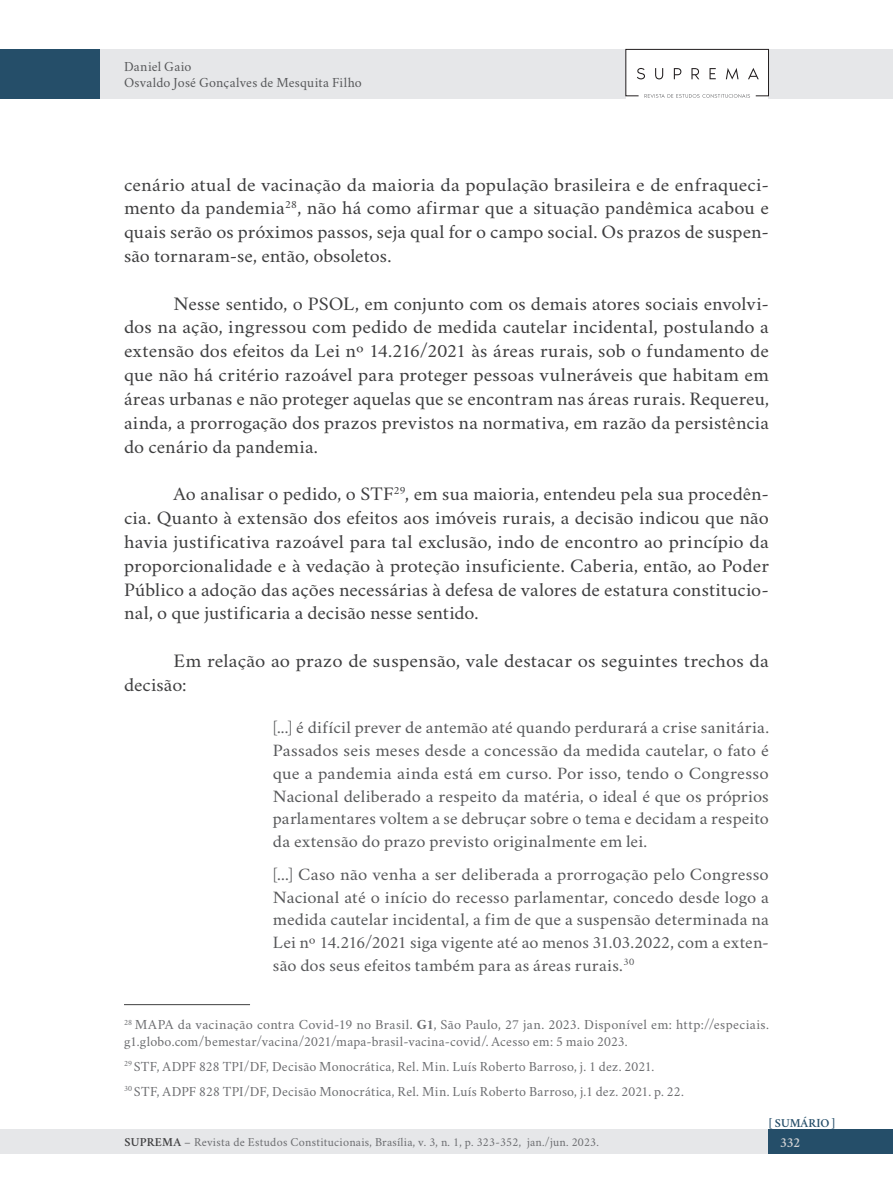
<style>
.page{position:relative;width:893px;height:1191px;background:#fff}
.page>*{position:absolute;margin:0;border:0;box-sizing:border-box;transform-origin:0 0}
.texto_corrido_pt{font:19.25px/23.8px "Crimson";letter-spacing:.005em;color:#3e3e3f;text-align:justify;scale:1.05 1}
.texto_corrido_pt-2{font:19.25px/23.8px "Crimson";letter-spacing:.005em;color:#3e3e3f;text-align:justify;scale:1.07 1}
.txt_COM_recuo{font:17.5px/22.8px "Crimson";letter-spacing:.005em;color:#57585a;text-align:justify;scale:1.05 1}
.txt_COM_recuo-2{font:17.5px/22.8px "Crimson";letter-spacing:.005em;color:#57585a;text-align:justify;scale:1.07 1}
.FOOTNOTE{font:14px/16.6px "Crimson";letter-spacing:.015em;color:#6c6d70}
.t1{font:14px/15.8px "Crimson";letter-spacing:.015em;color:#57585a}
.t2{font:600 14px "Crimson";color:#d1d2d4}
.t3{font:12.25px "Crimson";letter-spacing:.02em;color:#6c6d70}
.t4{font:600 12.25px "Crimson";color:#254e69}
.s1{font-weight:700}
.s2{font-weight:600;color:#3e3e3f}
</style>
<div class="page">
<div style="left:0;top:1129px;width:790px;height:25px;background:#e6e7e9"></div>
<div style="left:0;top:49px;width:892px;height:50px;background:#e6e7e9"></div>
<div style="left:768px;top:1129px;width:124px;height:25px;background:#254e69"></div>
<div style="left:0;top:49px;width:99px;height:50px;background:#254e69"></div>
<div style="left:626px;top:50px;width:142px;height:49px;background:#fff"></div>
<svg style="left:625px;top:48px;width:144px;height:50px"></svg>
<hr style="left:124px;top:1004px;width:126px;height:1px;background:#3e3e3f">
<p class="t1" style="left:124px;top:57px;width:239px">Daniel Gaio<br>Osvaldo José Gonçalves de Mesquita Filho</p>
<p class="texto_corrido_pt-2" style="left:124px;top:170px;width:604px">cenário atual de vacinação da maioria da população brasileira e de enfraqueci&shy;mento da pandemia<sup>28</sup>, não há como afirmar que a situação pandêmica acabou e quais serão os próximos passos, seja qual for o campo social. Os prazos de suspen&shy;são tornaram-se, então, obsoletos.</p>
<p class="texto_corrido_pt" style="left:124px;top:289px;width:616px;text-indent:50px">Nesse sentido, o PSOL, em conjunto com os demais atores sociais envolvi&shy;dos na ação, ingressou com pedido de medida cautelar incidental, postulando a extensão dos efeitos da Lei nº 14.216/2021 às áreas rurais, sob o fundamento de que não há critério razoável para proteger pessoas vulneráveis que habitam em áreas urbanas e não proteger aquelas que se encontram nas áreas rurais. Requereu, ainda, a prorrogação dos prazos previstos na normativa, em razão da persistência do cenário da pandemia.</p>
<p class="texto_corrido_pt" style="left:124px;top:480px;width:616px;text-indent:50px">Ao analisar o pedido, o STF<sup>29</sup>, em sua maioria, entendeu pela sua procedên&shy;cia. Quanto à extensão dos efeitos aos imóveis rurais, a decisão indicou que não havia justificativa razoável para tal exclusão, indo de encontro ao princípio da proporcionalidade e à vedação à proteção insuficiente. Caberia, então, ao Poder Público a adoção das ações necessárias à defesa de valores de estatura constitucio&shy;nal, o que justificaria a decisão nesse sentido.</p>
<p class="texto_corrido_pt-2" style="left:124px;top:646px;width:604px;text-indent:50px">Em relação ao prazo de suspensão, vale destacar os seguintes trechos da decisão:</p>
<p class="txt_COM_recuo" style="left:273px;top:714px;width:474px">[...] é difícil prever de antemão até quando perdurará a crise sanitária.<br>Passados seis meses desde a concessão da medida cautelar, o fato é que a pandemia ainda está em curso. Por isso, tendo o Congresso Nacional deliberado a respeito da matéria, o ideal é que os próprios parlamentares voltem a se debruçar sobre o tema e decidam a respeito da extensão do prazo previsto originalmente em lei.</p>
<p class="txt_COM_recuo-2" style="left:273px;top:860px;width:465px">[...] Caso não venha a ser deliberada a prorrogação pelo Congresso Nacional até o início do recesso parlamentar, concedo desde logo a medida cautelar incidental, a fim de que a suspensão determinada na Lei nº 14.216/2021 siga vigente até ao menos 31.03.2022, com a exten&shy;são dos seus efeitos também para as áreas rurais.<sup>30</sup></p>
<p class="FOOTNOTE" style="left:124px;top:1014px;width:646px"><sup>28</sup> MAPA da vacinação contra Covid-19 no Brasil. <span class="s1">G1</span>, São Paulo, 27 jan. 2023. Disponível em: http://especiais. g1.globo.com/bemestar/vacina/2021/mapa-brasil-vacina-covid/. Acesso em: 5 maio 2023.</p>
<p class="FOOTNOTE" style="left:124px;top:1056px;width:532px"><sup>29</sup> STF, ADPF 828 TPI/DF, Decisão Monocrática, Rel. Min. Luís Roberto Barroso, j. 1 dez. 2021.</p>
<p class="FOOTNOTE" style="left:124px;top:1081px;width:561px"><sup>30</sup> STF, ADPF 828 TPI/DF, Decisão Monocrática, Rel. Min. Luís Roberto Barroso, j.1 dez. 2021. p. 22.</p>
<p class="t4" style="left:769px;top:1114px;width:68px">[ SUMÁRIO ]</p>
<p class="t3" style="left:125px;top:1132px;width:476px"><span class="s2">SUPREMA</span> – Revista de Estudos Constitucionais, Brasília, v. 3, n. 1, p. 323-352, jan./jun. 2023.</p>
<p class="t2" style="left:780px;top:1132px;width:21px">332</p>
</div>
